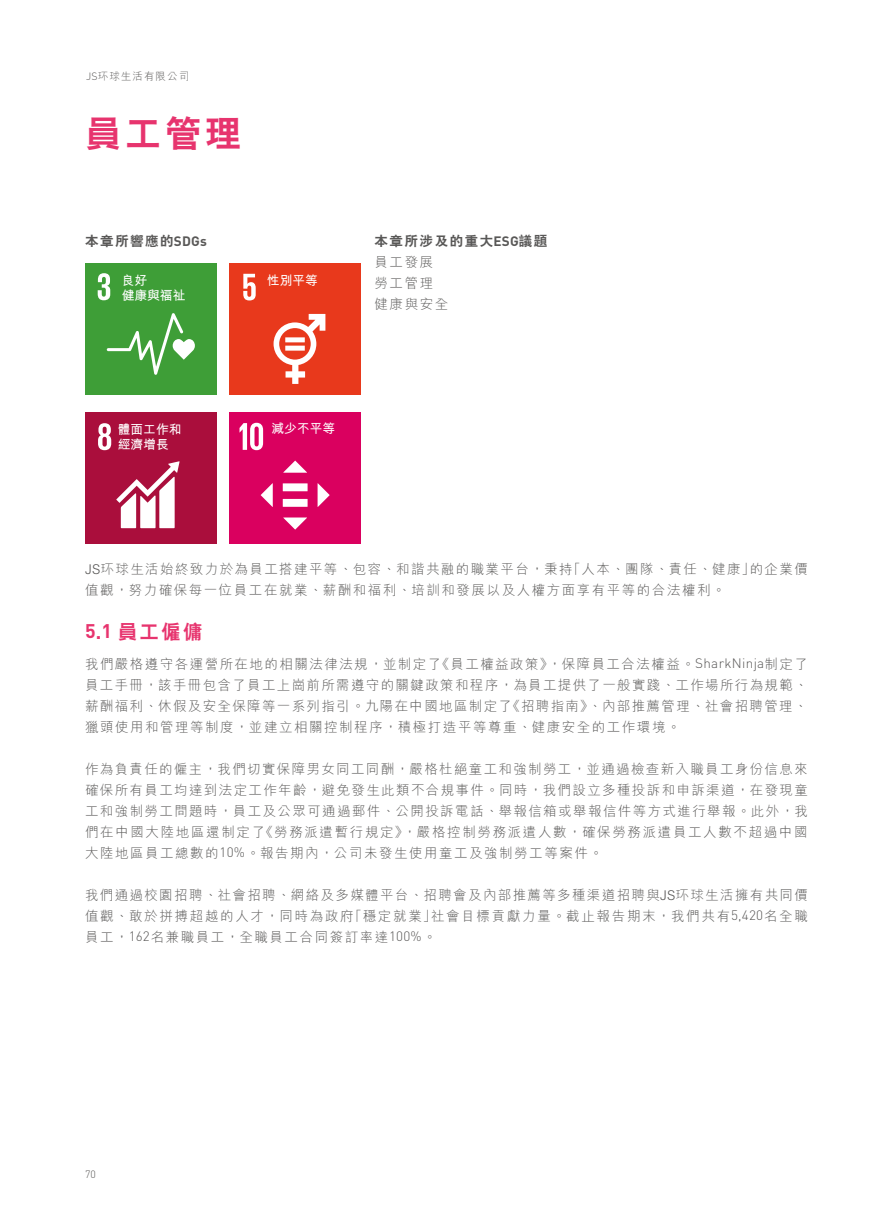
<style>
.page{position:relative;width:893px;height:1212px;background:#fff}
.page>*{position:absolute;margin:0;border:0;box-sizing:border-box;transform-origin:0 0}
.t1{font:800 36px "C Hei 2 HK";color:#e7346e}
.t2{font:800 19.5px "C Hei 2 HK";color:#e7346e}
.t3{font:300 13.5px/21px "M Hei HK";letter-spacing:.115em;color:#595857;text-align:justify}
.t4{font:800 13.5px "C Hei 2 HK";letter-spacing:.11em;color:#595857}
.t5{font:700 12.75px/15.3px "M Hei HK";color:#fff}
.t6{font:300 10.5px "M Hei HK";letter-spacing:.1em;color:#595857}
.t7{font:300 10.5px "DIN";color:#595857}
.s1{font-family:"DIN"}
.s2{font-family:"M Hei HKS"}
.s3{font-family:"DIN";font-weight:700}
</style>
<div class="page">
<div style="left:85px;top:264px;width:131px;height:131px;background:#3e9e37"></div>
<svg style="left:98px;top:273px;width:12px;height:27px"></svg>
<svg style="left:107px;top:313px;width:88px;height:62px"></svg>
<div style="left:229px;top:264px;width:132px;height:131px;background:#e8391c"></div>
<svg style="left:274px;top:314px;width:51px;height:70px"></svg>
<div style="left:285px;top:337px;width:20px;height:5px;background:#fff"></div>
<div style="left:285px;top:346px;width:20px;height:5px;background:#fff"></div>
<svg style="left:243px;top:274px;width:13px;height:26px"></svg>
<div style="left:85px;top:412px;width:131px;height:132px;background:#aa0e3c"></div>
<svg style="left:116px;top:461px;width:64px;height:67px"></svg>
<svg style="left:98px;top:423px;width:13px;height:27px"></svg>
<div style="left:229px;top:412px;width:132px;height:132px;background:#da005f"></div>
<svg style="left:239px;top:423px;width:24px;height:27px"></svg>
<div style="left:283px;top:499px;width:25px;height:8px;background:#fff"></div>
<div style="left:283px;top:483px;width:25px;height:8px;background:#fff"></div>
<svg style="left:283px;top:461px;width:24px;height:12px"></svg>
<svg style="left:318px;top:483px;width:12px;height:24px"></svg>
<svg style="left:283px;top:517px;width:24px;height:13px"></svg>
<svg style="left:261px;top:483px;width:12px;height:24px"></svg>
<p class="t6" style="left:86px;top:69px;width:104px"><span class="s1">JS</span><span class="s2">環</span>球生活有限公司</p>
<h1 class="t1" style="left:85px;top:110px;width:158px">員工管理</h1>
<p class="t4" style="left:85px;top:232px;width:123px">本章所響應的<span class="s3">SDGs</span></p>
<p class="t5" style="left:122px;top:271px;width:65px">良好<br>健康與福祉</p>
<p class="t5" style="left:267px;top:272px;width:52px">性別平等</p>
<p class="t4" style="left:375px;top:232px;width:174px">本章所涉及的重大<span class="s3">ESG</span>議題</p>
<p class="t3" style="left:375px;top:251px;width:75px;text-align:left">員工發展勞工管理健康與安全</p>
<p class="t5" style="left:118px;top:420px;width:65px">體面工作和經濟增長</p>
<p class="t5" style="left:271px;top:420px;width:65px">減少不平等</p>
<p class="t3" style="left:85px;top:558px;width:724px"><span class="s2">JS環球生活</span>始終致力於為員工搭建平等、包容、和諧共融的職業平台，秉持「人本、團隊、責任、健康」的企業價值觀，努力確保每一位員工在就業、薪酬和福利、培訓和發展以及人權方面享有平等的合法權利。</p>
<h2 class="t2" style="left:85px;top:619px;width:119px"><span class="s3">5.1</span> 員工僱傭</h2>
<p class="t3" style="left:85px;top:653px;width:724px">我們嚴格遵守各運營所在地的相關法律法規，並制定了《員工權益政策》，保障員工合法權益。<span class="s1">SharkNinja</span>制定了員工手冊，該手冊包含了員工上崗前所需遵守的關鍵政策和程序，為員工提供了一般實踐、工作場所行為規範、薪酬福利、休假及安全保障等一系列指引。九陽在中國地區制定了《招聘指南》、內部推薦管理、社會招聘管理、獵頭使用和管理等制度，並建立相關控制程序，積極打造平等尊重、健康安全的工作環境。</p>
<p class="t3" style="left:85px;top:758px;width:724px">作為負責任的僱主，我們切實保障男女同工同酬，嚴格杜絕童工和強制勞工，並通過檢查新入職員工身份信息來確保所有員工均達到法定工作年齡，避免發生此類不合規事件。同時，我們設立多種投訴和申訴渠道，在發現童工和強制勞工問題時，員工及公眾可通過郵件、公開投訴電話、舉報信箱或舉報信件等方式進行舉報。此外，我們在中國大陸地區還制定了《勞務派遣暫行規定》，嚴格控制勞務派遣人數，確保勞務派遣員工人數不超過中國大陸地區員工總數的<span class="s1">10%</span>。報告期內，公司未發生使用童工及強制勞工等案件。</p>
<p class="t3" style="left:85px;top:884px;width:724px">我們通過校園招聘、社會招聘、網絡及多媒體平台、招聘會及內部推薦等多種渠道招聘與<span class="s2">JS環球生活</span>擁有共同價值觀、敢於拼搏超越的人才，同時為政府「穩定就業」社會目標貢獻力量。截止報告期末，我們共有<span class="s1">5,420</span>名全職員工，<span class="s1">162</span>名兼職員工，全職員工合同簽訂率達<span class="s1">100%</span>。</p>
<p class="t7" style="left:85px;top:1168px;width:12px">70</p>
</div>
